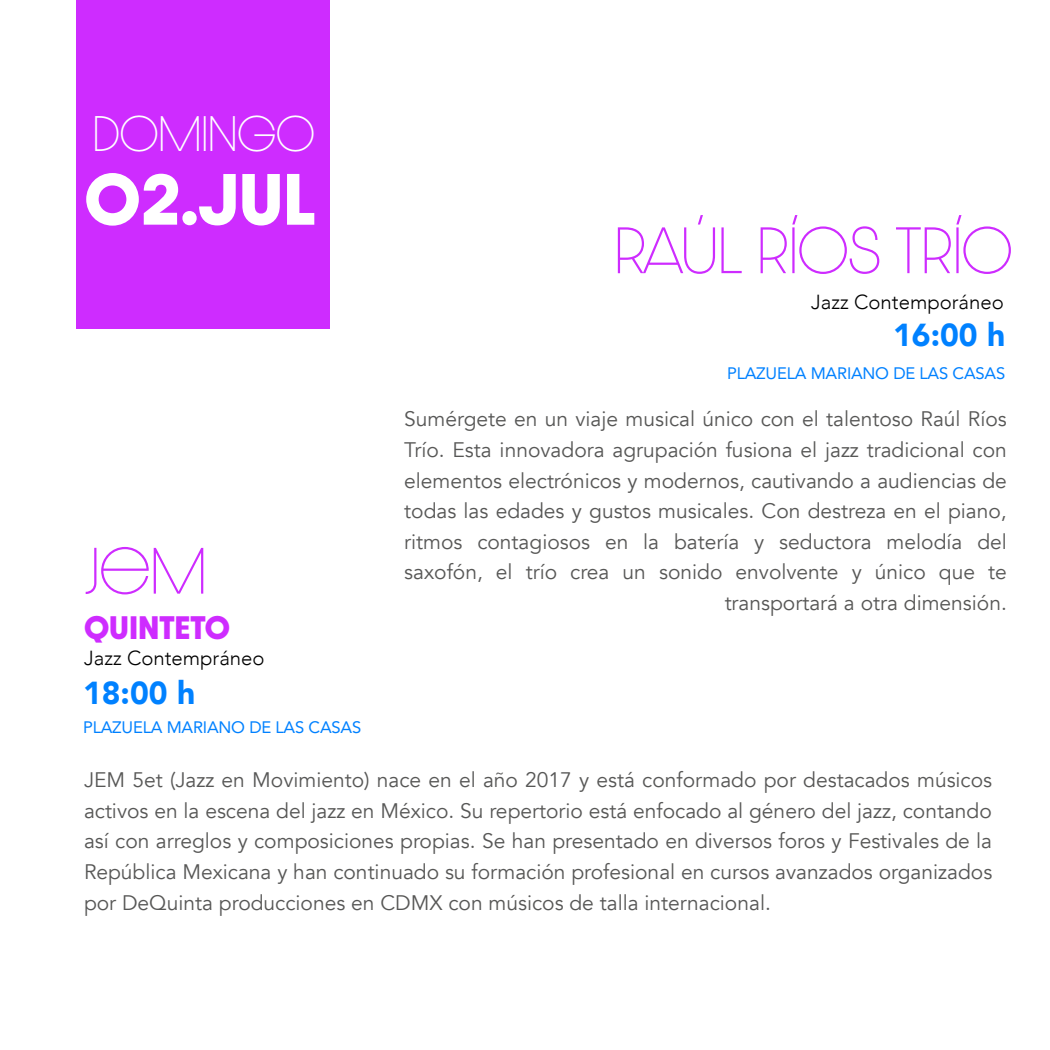
<style>
.page{position:relative;width:1050px;height:1050px;background:#fff}
.page>*{position:absolute;margin:0;border:0;box-sizing:border-box;transform-origin:0 0}
.t1{font:700 61.51px "Dazzle Unicase";color:#fff}
.t2{font:100 55.56px "Dazzle Unicase";color:#ce2cff}
.t3{font:100 42.35px "Dazzle Unicase";color:#fff}
.t4{font:900 31.76px "Avenir";color:#0081ff}
.t5{font:700 27.65px "Dazzle Unicase";color:#ce2cff}
.t6{font:21px/30.6px "Avenir";color:#575756;text-align:right}
.t7{font:300 20.39px "Avenir";color:#000}
.t8{font:16.62px "Avenir";letter-spacing:-.015em;color:#0081ff}
</style>
<div class="page">
<div style="left:76px;top:0;width:254px;height:328px;background:#ce2cff"></div>
<h3 class="t3" style="left:93px;top:103px;width:224px">DOMINGO</h3>
<h1 class="t1" style="left:84px;top:152px;width:232px">02.JUL</h1>
<h2 class="t2" style="left:84px;top:531px;width:124px">jem</h2>
<h3 class="t5" style="left:84px;top:607px;width:147px">QUINTETO</h3>
<p class="t7" style="left:84px;top:646px;width:182px">Jazz Contempráneo</p>
<h3 class="t4" style="left:83px;top:666px;width:114px">18:00 h</h3>
<p class="t8" style="left:83px;top:714px;width:280px">PLAZUELA MARIANO DE LAS CASAS</p>
<h2 class="t2" style="left:615px;top:211px;width:400px">RAÚL RÍOS TRÍO</h2>
<p class="t7" style="left:811px;top:290px;width:194px">Jazz Contemporáneo</p>
<h3 class="t4" style="left:893px;top:308px;width:114px">16:00 h</h3>
<p class="t8" style="left:727px;top:360px;width:280px">PLAZUELA MARIANO DE LAS CASAS</p>
<p class="t6" style="left:404px;top:404px;width:604px">Sumérgete en un viaje musical único con el talentoso Raúl Ríos Trío. Esta innovadora agrupación fusiona el jazz tradicional con elementos electrónicos y modernos, cautivando a audiencias de todas las edades y gustos musicales. Con destreza en el piano, ritmos contagiosos en la batería y seductora melodía del saxofón, el trío crea un sonido envolvente y único que te transportará a otra dimensión.</p>
<p class="t6" style="left:84px;top:765px;width:910px;text-align:justify">JEM 5et (Jazz en Movimiento) nace en el año 2017 y está conformado por destacados músicos activos en la escena del jazz en México. Su repertorio está enfocado al género del jazz, contando así con arreglos y composiciones propias. Se han presentado en diversos foros y Festivales de la República Mexicana y han continuado su formación profesional en cursos avanzados organizados por DeQuinta producciones en CDMX con músicos de talla internacional.</p>
</div>
